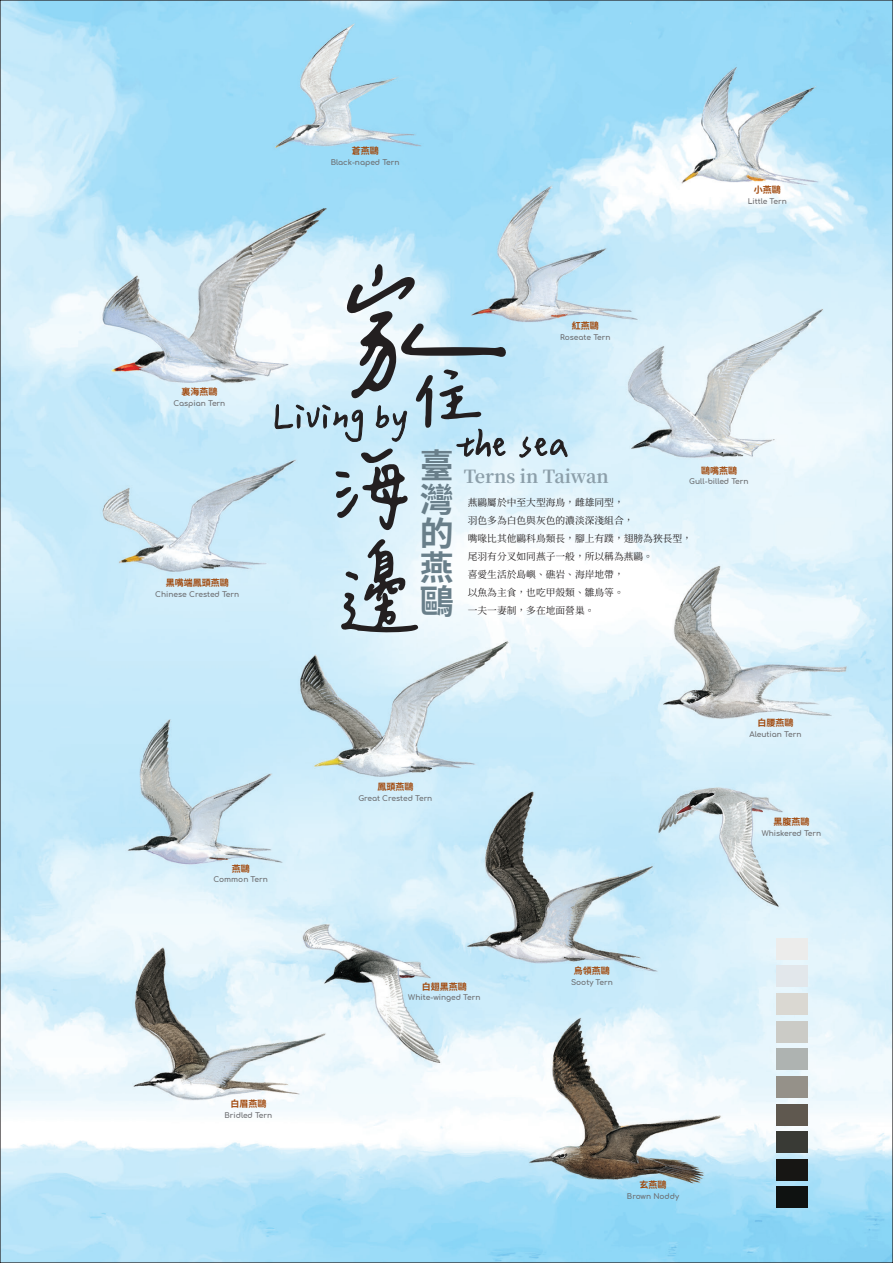
<style>
.page{position:relative;width:893px;height:1263px;background:#fff}
.page>*{position:absolute;margin:0;border:0;box-sizing:border-box;transform-origin:0 0}
.t1{font:54px "Chen Yuluoyan Thin Monospaced";color:#231f20}
.t2{font:700 33.97px/34px "Noto Sans CJ Ktc";color:#697f8a;text-align:justify}
.t3{font:700 18px "Noto Serif CJ Ktc";color:#8c9faa}
.t4{font:9.75px/18px "Noto Serif CJ Ktc";color:#231f20}
.t5{font:700 9px "Noto Sans CJ Ktc";color:#a0470a}
.t6{font:700 7.5px "Comfortaa";color:#6c6d70}
</style>
<div class="page">
<img style="left:2px;top:2px;width:889px;height:1259px">
<svg style="left:341px;top:537px;width:80px;height:95px;background:#abb8bf"></svg>
<svg style="left:275px;top:262px;width:232px;height:268px;background:#bed5e0"></svg>
<svg style="left:519px;top:436px;width:49px;height:22px"></svg>
<div style="left:776px;top:993px;width:32px;height:21px;background:#dad8d2"></div>
<div style="left:776px;top:1048px;width:32px;height:22px;background:#aeb3b1"></div>
<div style="left:776px;top:938px;width:32px;height:21px;background:#ececeb"></div>
<div style="left:776px;top:1187px;width:32px;height:21px;background:#0f1211"></div>
<div style="left:776px;top:1076px;width:32px;height:21px;background:#959189"></div>
<div style="left:776px;top:1159px;width:32px;height:21px;background:#171614"></div>
<div style="left:776px;top:966px;width:32px;height:21px;background:#e2e7eb"></div>
<div style="left:776px;top:1131px;width:32px;height:22px;background:#393a35"></div>
<div style="left:776px;top:1021px;width:32px;height:21px;background:#cbcbc6"></div>
<div style="left:776px;top:1104px;width:32px;height:21px;background:#5f584f"></div>
<p class="t5" style="left:352px;top:146px;width:28px">蒼燕鷗</p>
<p class="t6" style="left:331px;top:155px;width:70px">Black-naped Tern</p>
<p class="t5" style="left:754px;top:185px;width:28px">小燕鷗</p>
<p class="t6" style="left:748px;top:195px;width:41px">Little Tern</p>
<p class="t5" style="left:181px;top:387px;width:37px">裏海燕鷗</p>
<p class="t6" style="left:174px;top:396px;width:53px">Caspian Tern</p>
<p class="t5" style="left:166px;top:578px;width:64px">黑嘴端鳳頭燕鷗</p>
<p class="t6" style="left:155px;top:587px;width:86px">Chinese Crested Tern</p>
<p class="t5" style="left:572px;top:321px;width:28px">紅燕鷗</p>
<p class="t6" style="left:560px;top:330px;width:52px">Roseate Tern</p>
<h1 class="t1" style="left:273px;top:383px;width:136px">Living by</h1>
<h1 class="t1" style="left:456px;top:411px;width:115px">the sea</h1>
<h2 class="t2" style="left:420px;top:450px;width:35px">臺灣的燕鷗</h2>
<p class="t5" style="left:701px;top:465px;width:37px">鷗嘴燕鷗</p>
<p class="t6" style="left:689px;top:475px;width:61px">Gull-billed Tern</p>
<h3 class="t3" style="left:464px;top:466px;width:146px">Terns in Taiwan</h3>
<h3 class="t4" style="left:468px;top:493px;width:226px">燕鷗屬於中至大型海鳥，雌雄同型，<br>羽色多為白色與灰色的濃淡深淺組合，<br>嘴喙比其他鷗科鳥類長，腳上有蹼，翅膀為狹長型，尾羽有分叉如同燕子一般，所以稱為燕鷗。<br>喜愛生活於島嶼、礁岩、海岸地帶，<br>以魚為主食，也吃甲殼類、雛鳥等。<br>一夫一妻制，多在地面營巢。</h3>
<p class="t5" style="left:377px;top:782px;width:37px">鳳頭燕鷗</p>
<p class="t6" style="left:358px;top:791px;width:76px">Great Crested Tern</p>
<p class="t5" style="left:757px;top:718px;width:37px">白腰燕鷗</p>
<p class="t6" style="left:750px;top:727px;width:53px">Aleutian Tern</p>
<p class="t5" style="left:773px;top:816px;width:37px">黑腹燕鷗</p>
<p class="t6" style="left:762px;top:826px;width:61px">Whiskered Tern</p>
<p class="t5" style="left:232px;top:863px;width:19px">燕鷗</p>
<p class="t6" style="left:214px;top:873px;width:56px">Common Tern</p>
<p class="t5" style="left:230px;top:1099px;width:37px">白眉燕鷗</p>
<p class="t6" style="left:224px;top:1108px;width:49px">Bridled Tern</p>
<p class="t5" style="left:422px;top:981px;width:46px">白翅黑燕鷗</p>
<p class="t6" style="left:408px;top:991px;width:74px">White-winged Tern</p>
<p class="t5" style="left:574px;top:965px;width:37px">烏領燕鷗</p>
<p class="t6" style="left:571px;top:975px;width:43px">Sooty Tern</p>
<p class="t5" style="left:640px;top:1180px;width:28px">玄燕鷗</p>
<p class="t6" style="left:627px;top:1189px;width:54px">Brown Noddy</p>
</div>
